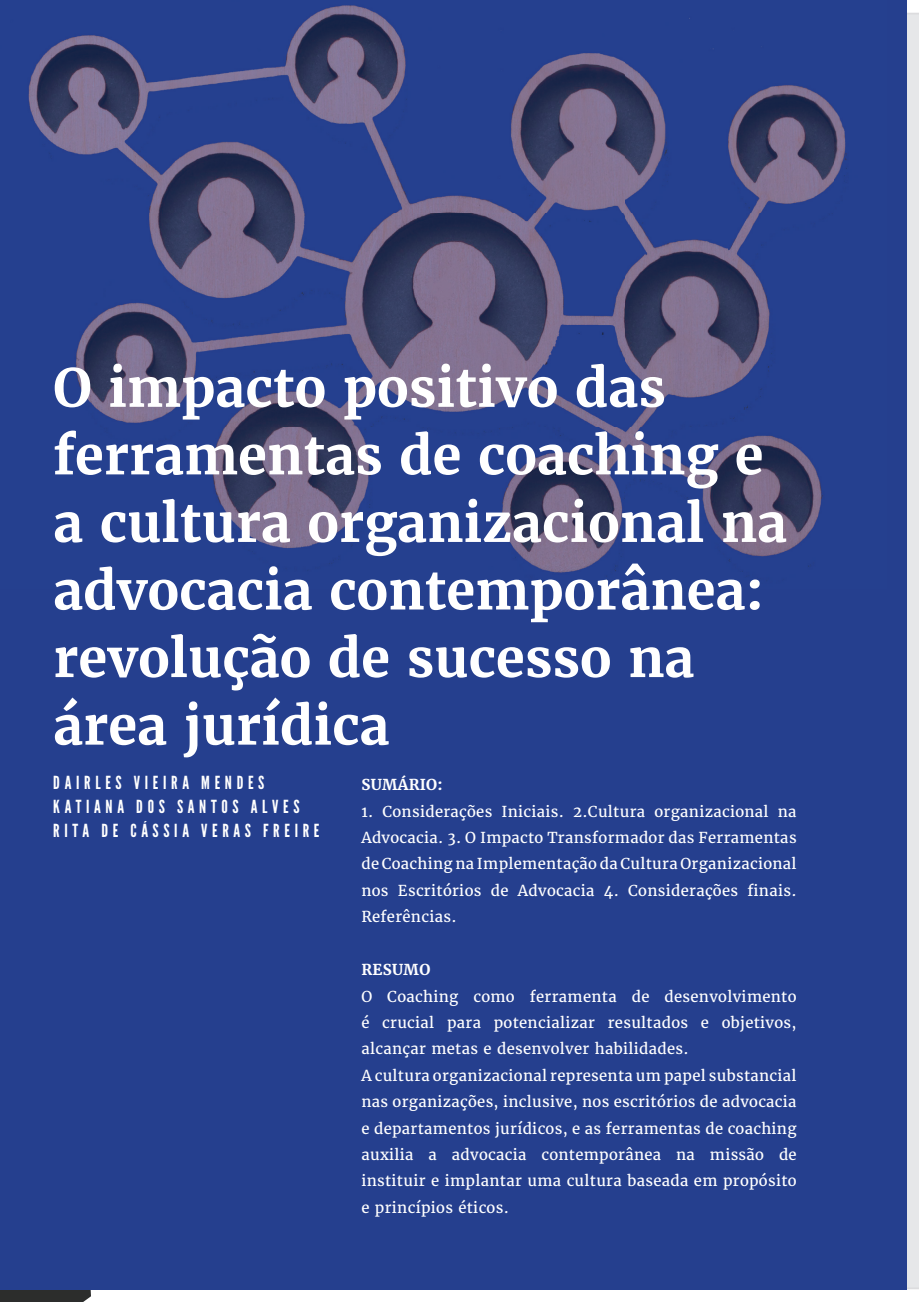
<style>
.page{position:relative;width:919px;height:1302px;background:#fff}
.page>*{position:absolute;margin:0;border:0;box-sizing:border-box;transform-origin:0 0}
.t1{font:700 52.5px/67.5px "Merriweather";color:#fff}
.t2{font:18px/24px "League Gothic";letter-spacing:.26em;color:#fff}
.t3{font:15px/26.4px "Merriweather";letter-spacing:.02em;color:#fff;text-align:justify}
.t4{font:700 15px "Merriweather";letter-spacing:.02em;color:#fff}
</style>
<div class="page">
<svg style="left:0;top:1288px;width:91px;height:13px"></svg>
<img style="left:906px;top:14px;width:12px;height:1274px">
<div style="left:0;top:0;width:906px;height:1288px;background:#253f8e"></div>
<img style="left:28px;top:5px;width:819px;height:583px">
<h1 class="t1" style="left:53px;top:354px;width:735px">O impacto positivo das ferramentas de coaching e a cultura organizacional na advocacia contemporânea: revolução de sucesso na área jurídica</h1>
<p class="t2" style="left:53px;top:770px;width:268px">DAIRLES VIEIRA MENDES<br>KATIANA DOS SANTOS ALVES<br>RITA DE CÁSSIA VERAS FREIRE</p>
<p class="t4" style="left:361px;top:775px;width:83px">SUMÁRIO:</p>
<p class="t3" style="left:361px;top:798px;width:437px">1. Considerações Iniciais. 2.Cultura organizacional na Advocacia. 3. O Impacto Transformador das Ferramentas de Coaching na Implementação da Cultura Organizacional nos Escritórios de Advocacia 4. Considerações finais.<br>Referências.</p>
<p class="t4" style="left:361px;top:959px;width:70px">RESUMO</p>
<p class="t3" style="left:361px;top:982px;width:437px;text-align:left">O Coaching como ferramenta de desenvolvimento é crucial para potencializar resultados e objetivos, alcançar metas e desenvolver habilidades.<br>A cultura organizacional representa um papel substancial nas organizações, inclusive, nos escritórios de advocacia e departamentos jurídicos, e as ferramentas de coaching auxilia a advocacia contemporânea na missão de instituir e implantar uma cultura baseada em propósito e princípios éticos.</p>
</div>
